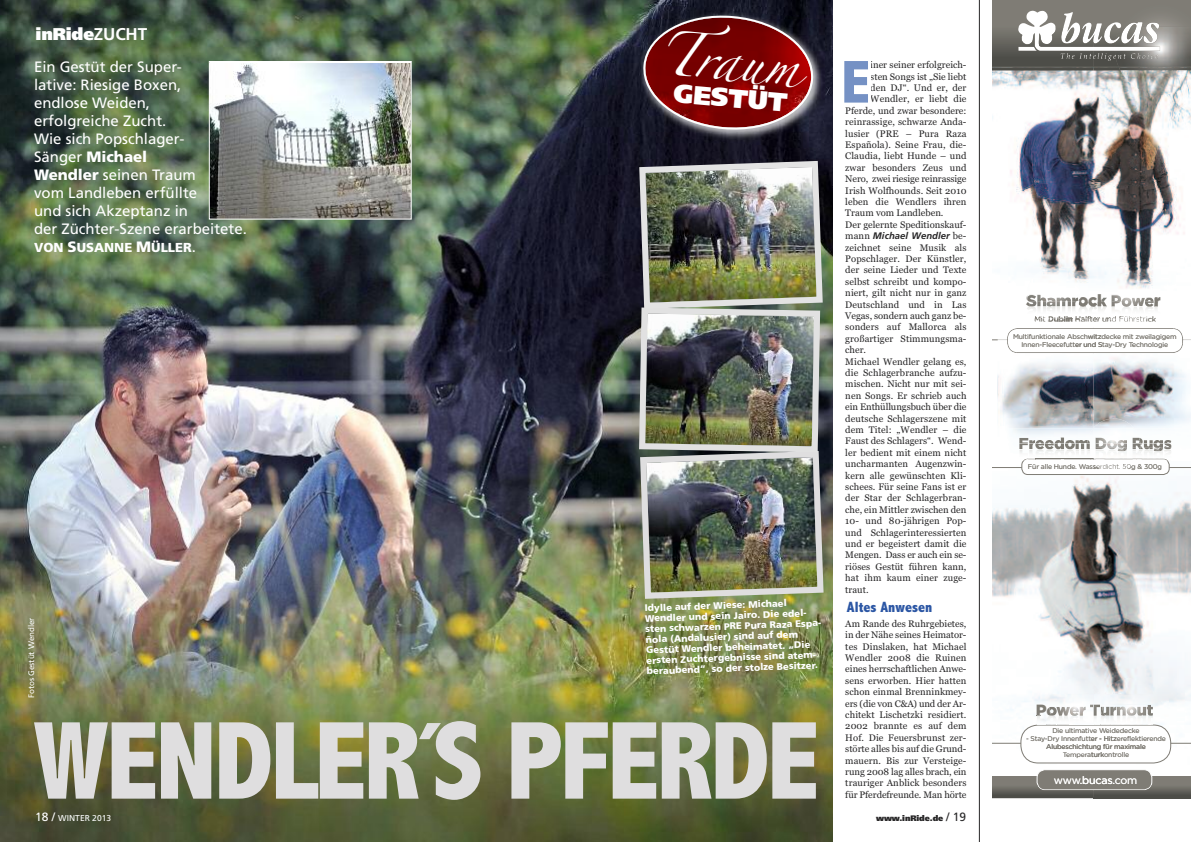
<style>
.page{position:relative;width:1191px;height:842px;background:#fff}
.page>*{position:absolute;margin:0;border:0;box-sizing:border-box;transform-origin:0 0}
.t1{font:800 condensed 112px "Abadi";letter-spacing:-.025em;color:#dfdedf}
.t2{font:800 condensed 61px "Abadi";color:#7591c4}
.t3{font:40px "Zapfino";color:#fff}
.t4{font:900 26px "Frutiger";color:#fff}
.t5{font:900 17px "Frutiger";letter-spacing:-.01em;color:#fff}
.t6{font:15px/18px "Frutiger";color:#fff}
.t7{font:800 condensed 15px "Abadi";color:#2b56a4}
.t8{font:900 13px "Frutiger";color:#fff}
.t9{font:10.7px "Gotham";letter-spacing:-.02em;color:#fff}
.t10{font:9.5px/11.4px "Georgia";letter-spacing:.01em;color:#272627}
.t11{font:900 9.5px/10.5px "Frutiger";color:#fff}
.t12{font:9.5px "Georgia";letter-spacing:-.01em;color:#272627}
.t13{font:italic 700 9.5px "Frutiger";letter-spacing:.01em;color:#272627}
.t14{font:8.5px "Frutiger";color:#fff}
.t15{font:8px "Frutiger";color:#fff}
.t16{font:900 8px "Frutiger";letter-spacing:-.01em;color:#272627}
.t17{font:7.8px "Gotham";letter-spacing:-.02em;color:#7f7c75}
.t18{font:6.8px "Gotham";letter-spacing:-.02em;color:#7f7c75}
.s1{font-weight:700}
.s2{font-weight:900}
.s3{font-size:15px}
.s4{font-weight:400;font-size:15px}
.s5{font-family:"Georgia";font-weight:400;font-style:normal}
.s6{font-size:12px}
.s7{font-weight:400;font-size:12px}
</style>
<div class="page">
<img style="left:0;top:0;width:832px;height:842px">
<hr style="left:979px;top:0;width:1px;height:842px;background:#272627">
<img style="left:992px;top:461px;width:199px;height:303px">
<img style="left:992px;top:71px;width:199px;height:212px">
<svg style="left:992px;top:0;width:199px;height:58px;background:#817f78"></svg>
<hr style="left:992px;top:340px;width:199px;height:1px;background:#7f7c75">
<div style="left:1007px;top:328px;width:175px;height:25px;background:#fff;border-radius:10px"></div>
<div style="left:1007px;top:328px;width:176px;height:25px;border:1px solid #7f7c75;border-radius:10px"></div>
<hr style="left:992px;top:467px;width:199px;height:1px;background:#7f7c75">
<div style="left:1021px;top:459px;width:148px;height:15px;background:#fff;border-radius:6px"></div>
<div style="left:1021px;top:459px;width:148px;height:16px;border:1px solid #7f7c75;border-radius:6px"></div>
<hr style="left:992px;top:743px;width:199px;height:1px;background:#7f7c75">
<div style="left:1021px;top:725px;width:149px;height:38px;background:#fff;border-radius:17px"></div>
<div style="left:1020px;top:725px;width:151px;height:38px;border:1px solid #7f7c75;border-radius:17px"></div>
<svg style="left:1018px;top:10px;width:141px;height:48px"></svg>
<div style="left:992px;top:776px;width:199px;height:21px;background:#7f7c75"></div>
<div style="left:1037px;top:770px;width:114px;height:20px;background:#7f7c75;border-radius:8px"></div>
<div style="left:1036px;top:769px;width:116px;height:21px;border:1px solid #fff;border-radius:8px"></div>
<img style="left:992px;top:57px;width:126px;height:10px">
<img style="left:1120px;top:67px;width:71px;height:4px">
<img style="left:1115px;top:58px;width:76px;height:9px">
<img style="left:1121px;top:22px;width:70px;height:5px">
<img style="left:992px;top:67px;width:128px;height:4px">
<img style="left:1122px;top:74px;width:69px;height:21px">
<img style="left:1027px;top:268px;width:53px;height:34px">
<img style="left:1102px;top:272px;width:52px;height:17px">
<img style="left:1035px;top:443px;width:52px;height:4px">
<img style="left:997px;top:328px;width:96px;height:115px">
<img style="left:1102px;top:428px;width:37px;height:25px">
<img style="left:1102px;top:442px;width:32px;height:1px">
<img style="left:1139px;top:443px;width:32px;height:4px">
<img style="left:1134px;top:428px;width:37px;height:15px">
<svg style="left:1030px;top:295px;width:128px;height:27px"></svg>
<img style="left:1093px;top:358px;width:98px;height:70px">
<svg style="left:1023px;top:460px;width:12px;height:1px"></svg>
<img style="left:1019px;top:443px;width:16px;height:17px">
<img style="left:1036px;top:447px;width:51px;height:4px">
<img style="left:1035px;top:458px;width:52px;height:3px">
<img style="left:1102px;top:447px;width:69px;height:4px">
<svg style="left:1118px;top:447px;width:9px;height:4px"></svg>
<img style="left:1102px;top:459px;width:66px;height:2px">
<svg style="left:1087px;top:428px;width:15px;height:33px"></svg>
<img style="left:1096px;top:464px;width:35px;height:5px">
<svg style="left:1153px;top:447px;width:9px;height:4px"></svg>
<img style="left:1137px;top:451px;width:34px;height:9px">
<img style="left:1137px;top:457px;width:34px;height:2px">
<img style="left:1135px;top:459px;width:32px;height:2px">
<img style="left:1051px;top:678px;width:42px;height:16px">
<svg style="left:1093px;top:685px;width:7px;height:9px"></svg>
<img style="left:1105px;top:678px;width:48px;height:16px">
<img style="left:992px;top:785px;width:199px;height:14px">
<img style="left:1049px;top:694px;width:44px;height:10px">
<img style="left:1093px;top:694px;width:62px;height:23px">
<img style="left:1104px;top:716px;width:49px;height:6px">
<img style="left:1104px;top:722px;width:49px;height:3px">
<svg style="left:1036px;top:704px;width:68px;height:21px"></svg>
<img style="left:636px;top:158px;width:190px;height:444px">
<img style="left:633px;top:3px;width:199px;height:147px">
<svg style="left:641px;top:12px;width:174px;height:121px;background:#6d1a1d"></svg>
<img style="left:211px;top:63px;width:199px;height:155px">
<div style="left:209px;top:61px;width:203px;height:159px;border:1px solid #fff"></div>
<h3 class="t5" style="left:36px;top:28px;width:113px">inRide<span class="s1">ZUCHT</span></h3>
<h3 class="t6" style="left:34px;top:59px;width:214px">Ein Gestüt der Super-<br>lative: Riesige Boxen,<br>endlose Weiden,<br>erfolgreiche Zucht.<br>Wie sich Popschlager-<br>Sänger <span class="s2">Michael<br>Wendler</span> seinen Traum<br>vom Landleben erfüllte<br>und sich Akzeptanz in<br>der Züchter-Szene erarbeitete.</h3>
<h3 class="t8" style="left:34px;top:242px;width:163px">VON <span class="s3">S</span>USANNE <span class="s3">M</span>ÜLLER<span class="s4">.</span></h3>
<p class="t15" style="left:28px;top:698px;width:82px;rotate:-90deg">Fotos Gestüt Wendler</p>
<h3 class="t3" style="left:661px;top:36px;width:143px;rotate:5deg">Traum</h3>
<h3 class="t4" style="left:674px;top:82px;width:116px;rotate:5deg">GESTÜT</h3>
<p class="t11" style="left:644px;top:603px;width:182px;rotate:-2deg">Idylle auf der Wiese: Michael Wendler und sein Jairo. Die edel&shy;sten schwarzen PRE Pura Raza Espa&shy;ñola (Andalusier) sind auf dem Gestüt Wendler beheimatet. „Die ersten Zuchtergebnisse sind atem&shy;beraubend“, so der stolze Besitzer.</p>
<h1 class="t1" style="left:33px;top:694px;width:788px">WENDLER´S PFERDE</h1>
<p class="t10" style="left:870px;top:59px;width:98px">iner seiner erfolgreich-</p>
<p class="t10" style="left:870px;top:71px;width:98px">sten Songs ist „Sie liebt</p>
<p class="t10" style="left:870px;top:82px;width:98px">den DJ“. Und er, der</p>
<p class="t10" style="left:870px;top:93px;width:98px">Wendler, er liebt die</p>
<p class="t10" style="left:845px;top:105px;width:123px">Pferde, und zwar besondere:</p>
<p class="t10" style="left:845px;top:116px;width:123px">reinrassige, schwarze Anda-</p>
<p class="t10" style="left:845px;top:128px;width:123px">lusier (PRE – Pura Raza</p>
<p class="t10" style="left:845px;top:139px;width:123px">Española). Seine Frau, die-</p>
<p class="t10" style="left:845px;top:150px;width:123px">Claudia, liebt Hunde – und</p>
<p class="t10" style="left:845px;top:162px;width:123px">zwar besonders Zeus und</p>
<p class="t12" style="left:845px;top:173px;width:123px">Nero, zwei riesige reinrassige</p>
<p class="t10" style="left:845px;top:185px;width:123px">Irish Wolfhounds. Seit 2010</p>
<p class="t10" style="left:845px;top:196px;width:123px">leben die Wendlers ihren</p>
<p class="t10" style="left:845px;top:207px;width:100px">Traum vom Landleben.</p>
<p class="t10" style="left:845px;top:219px;width:123px">Der gelernte Speditionskauf-</p>
<p class="t13" style="left:845px;top:232px;width:123px"><span class="s5">mann</span> Michael Wendler <span class="s5">be-</span></p>
<p class="t10" style="left:845px;top:242px;width:123px">zeichnet seine Musik als<br>Popschlager. Der Künstler, der seine Lieder und Texte selbst schreibt und kompo&shy;niert, gilt nicht nur in ganz<br>Deutschland und in Las<br>Vegas, sondern auch ganz be&shy;sonders auf Mallorca als großartiger Stimmungsma&shy;cher.<br>Michael Wendler gelang es, die Schlagerbranche aufzu&shy;mischen. Nicht nur mit sei&shy;nen Songs. Er schrieb auch ein Enthüllungsbuch über die deutsche Schlagerszene mit dem Titel: „Wendler – die<br>Faust des Schlagers“. Wend&shy;ler bedient mit einem nicht uncharmanten Augenzwin&shy;kern alle gewünschten Kli&shy;schees. Für seine Fans ist er der Star der Schlagerbran&shy;che, ein Mittler zwischen den<br>10- und 80-jährigen Pop&shy;und Schlagerinteressierten und er begeistert damit die<br>Mengen. Dass er auch ein se&shy;riöses Gestüt führen kann, hat ihm kaum einer zuge&shy;traut.</p>
<p class="t10" style="left:845px;top:618px;width:123px;text-align:justify">Am Rande des Ruhrgebietes, in der Nähe seines Heimator&shy;tes Dinslaken, hat Michael Wendler 2008 die Ruinen eines herrschaftlichen Anwe&shy;sens erworben. Hier hatten schon einmal Brenninkmey&shy;ers (die von C&amp;A) und der Ar&shy;chitekt Lischetzki residiert.<br>2002 brannte es auf dem Hof. Die Feuersbrunst zer&shy;störte alles bis auf die Grund&shy;mauern. Bis zur Versteige&shy;rung 2008 lag alles brach, ein trauriger Anblick besonders</p>
<h2 class="t2" style="left:841px;top:46px;width:30px">E</h2>
<h3 class="t7" style="left:847px;top:598px;width:87px">Altes Anwesen</h3>
<p class="t10" style="left:845px;top:789px;width:123px">für Pferdefreunde. Man hörte</p>
<p class="t14" style="left:35px;top:815px;width:78px"><span class="s6">18 /</span> WINTER 2013</p>
<p class="t16" style="left:876px;top:815px;width:91px">www.inRide.de <span class="s7">/ 19</span></p>
<p class="t17" style="left:1034px;top:314px;width:124px">Mit <span class="s2">Dublin</span> Halfter und Führs rick</p>
<p class="t18" style="left:1013px;top:333px;width:165px">Multifunktionale Abschwitzdecke mit zweilagigem</p>
<p class="t18" style="left:1021px;top:341px;width:148px">Innen-Fleecefutter und Stay-Dry Technologie</p>
<p class="t18" style="left:1028px;top:462px;width:136px">Für alle Hunde. Wasserdicht. 50g &amp; 300g</p>
<p class="t18" style="left:1052px;top:726px;width:89px">Die ultimative Weidedecke</p>
<p class="t18" style="left:1026px;top:735px;width:141px">- Stay-Dry Innenfutter - Hitzereflektierende</p>
<p class="t18" style="left:1046px;top:743px;width:101px">Alubeschichtung für maximale</p>
<p class="t18" style="left:1062px;top:751px;width:68px">Temperaturkontrolle</p>
<p class="t9" style="left:1054px;top:773px;width:85px">www.bucas.com</p>
</div>
